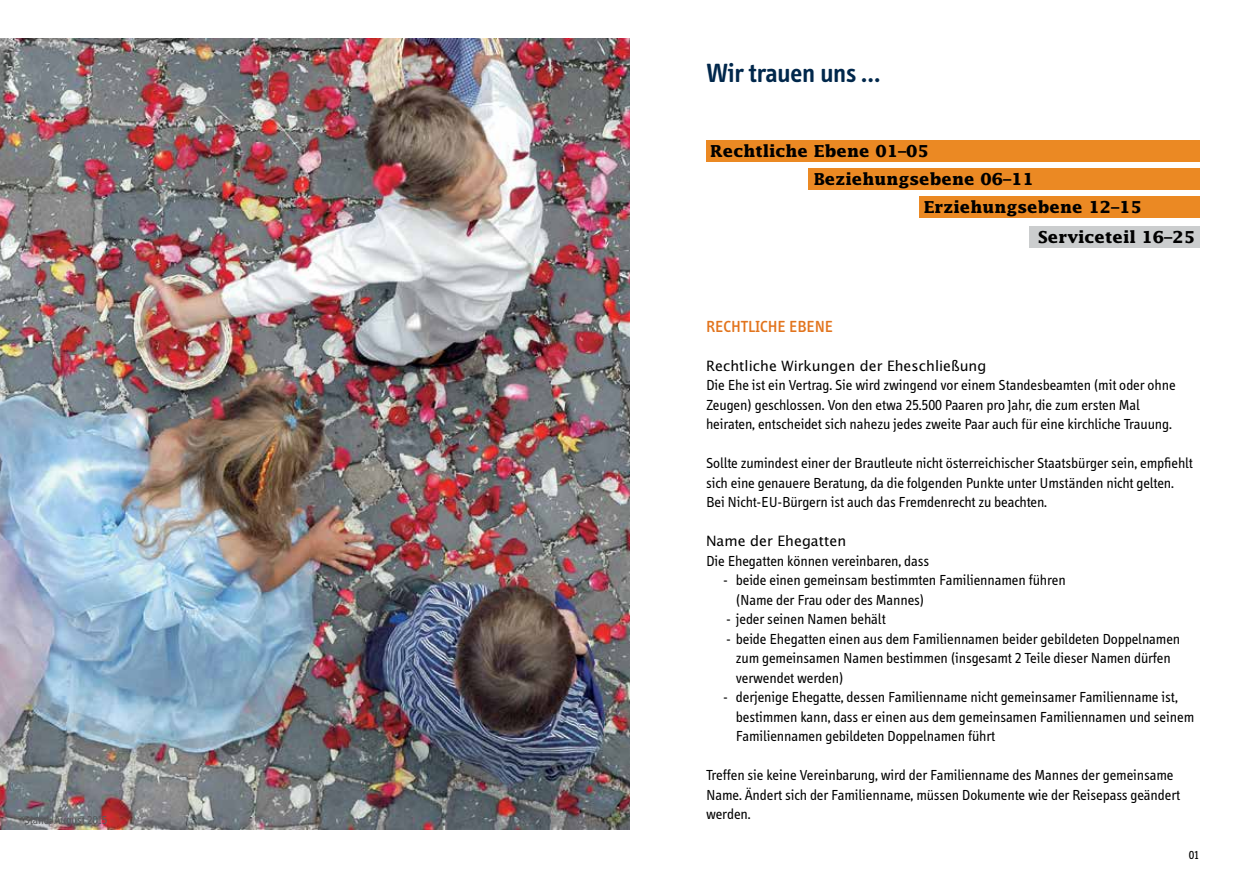
<style>
.page{position:relative;width:1259px;height:893px;background:#fff}
.page>*{position:absolute;margin:0;border:0;box-sizing:border-box;transform-origin:0 0}
.t1{font:600 27px "Info";color:#00274b}
.t2{font:700 16.5px "Lucida";color:#000}
.t3{font:500 16.5px "Info";letter-spacing:.01em;color:#e2741d}
.t4{font:15px/19.5px "Info";color:#000}
.t5{font:14.25px "Lucida Sans";color:#000}
.t6{font:12px "Info";letter-spacing:-.005em;color:#58595b}
.t7{font:12px "Info";color:#000}
</style>
<div class="page">
<div style="left:706px;top:140px;width:493px;height:21px;background:#eb8923"></div>
<div style="left:808px;top:168px;width:391px;height:22px;background:#eb8923"></div>
<div style="left:918px;top:197px;width:281px;height:21px;background:#eb8923"></div>
<div style="left:1029px;top:226px;width:170px;height:22px;background:#cbcdce"></div>
<img style="left:0;top:39px;width:629px;height:790px">
<p class="t6" style="left:24px;top:813px;width:85px">Stand: August 2015</p>
<h1 class="t1" style="left:706px;top:58px;width:175px">Wir trauen uns …</h1>
<p class="t2" style="left:710px;top:141px;width:220px">Rechtliche Ebene 01–05</p>
<p class="t2" style="left:814px;top:169px;width:222px">Beziehungsebene 06–11</p>
<p class="t2" style="left:923px;top:197px;width:220px">Erziehungsebene 12–15</p>
<p class="t2" style="left:1038px;top:227px;width:159px">Serviceteil 16–25</p>
<p class="t3" style="left:706px;top:317px;width:128px">RECHTLICHE EBENE</p>
<p class="t5" style="left:706px;top:357px;width:282px">Rechtliche Wirkungen der Eheschließung</p>
<p class="t4" style="left:706px;top:375px;width:471px">Die Ehe ist ein Vertrag. Sie wird zwingend vor einem Standesbeamten (mit oder ohne<br>Zeugen) geschlossen. Von den etwa 25.500 Paaren pro Jahr, die zum ersten Mal heiraten, entscheidet sich nahezu jedes zweite Paar auch für eine kirchliche Trauung.</p>
<p class="t4" style="left:706px;top:453px;width:488px">Sollte zumindest einer der Brautleute nicht österreichischer Staatsbürger sein, empfiehlt sich eine genauere Beratung, da die folgenden Punkte unter Umständen nicht gelten.<br>Bei Nicht-EU-Bürgern ist auch das Fremdenrecht zu beachten.</p>
<p class="t5" style="left:706px;top:532px;width:142px">Name der Ehegatten</p>
<p class="t4" style="left:706px;top:551px;width:224px">Die Ehegatten können vereinbaren, dass</p>
<p class="t4" style="left:736px;top:570px;width:331px;text-indent:-13px">- beide einen gemeinsam bestimmten Familiennamen führen (Name der Frau oder des Mannes)</p>
<p class="t4" style="left:726px;top:609px;width:161px">- jeder seinen Namen behält</p>
<p class="t4" style="left:736px;top:629px;width:446px;text-indent:-10px">- beide Ehegatten einen aus dem Familiennamen beider gebildeten Doppelnamen zum gemeinsamen Namen bestimmen (insgesamt 2 Teile dieser Namen dürfen verwendet werden)</p>
<p class="t4" style="left:736px;top:687px;width:460px;text-indent:-13px">- derjenige Ehegatte, dessen Familienname nicht gemeinsamer Familienname ist, bestimmen kann, dass er einen aus dem gemeinsamen Familiennamen und seinem<br>Familiennamen gebildeten Doppelnamen führt</p>
<p class="t4" style="left:706px;top:765px;width:476px">Treffen sie keine Vereinbarung, wird der Familienname des Mannes der gemeinsame<br>Name. Ändert sich der Familienname, müssen Dokumente wie der Reisepass geändert werden.</p>
<p class="t7" style="left:1189px;top:849px;width:12px">01</p>
</div>
